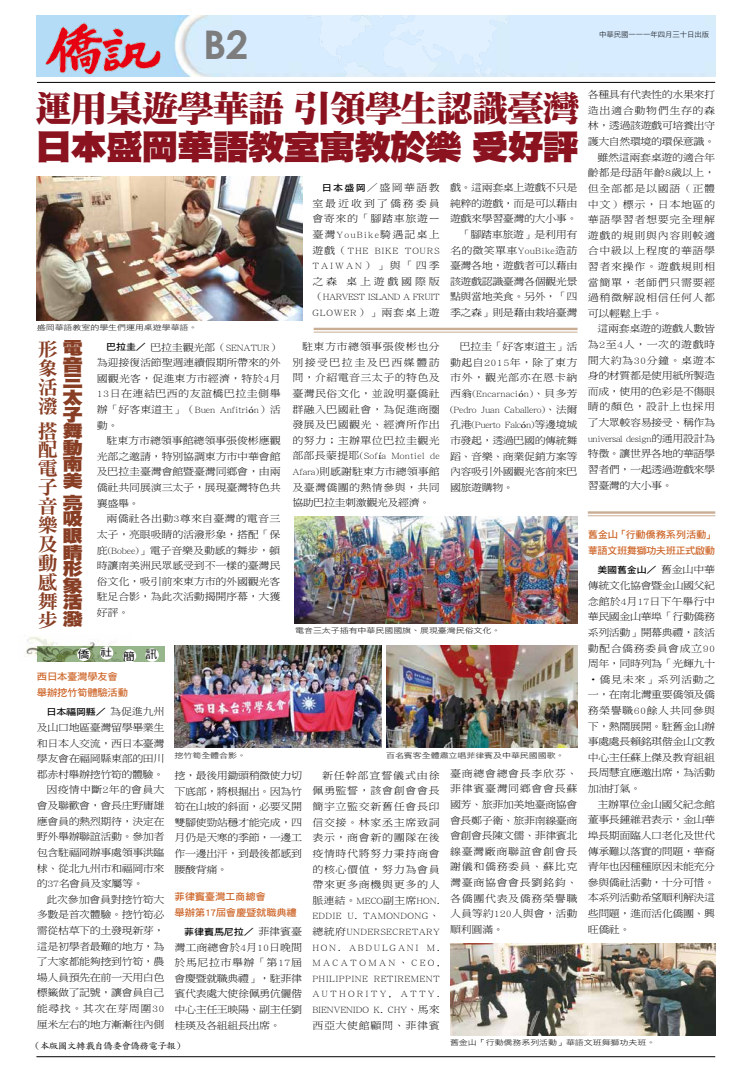
<style>
.page{position:relative;width:738px;height:1078px;background:#fff}
.page>*{position:absolute;margin:0;border:0;box-sizing:border-box;transform-origin:0 0}
.t1{font:700 39.4px "Century Gothic";color:#7d7d7d}
.t2{font:35.6px "DF Ming Std W12";letter-spacing:-.04em;color:#8a131f;scale:1.04 1}
.t3{font:34.1px "DF Hei Std W12";letter-spacing:-.04em;color:#8a131f;scale:1.08 1}
.t4{font:19.3px/18.9px "DF Ming Std W9";color:#883e24;text-align:justify;scale:1.04 1}
.t5{font:17.3px/16.6px "DF Hei Std W12";color:#883e24;text-align:justify;scale:1.19 1}
.t6{font:10.5px "DF Hei Std W5";color:#000;scale:1.11 1}
.t7{font:9.9px/15.6px "DF Ming Std W3";letter-spacing:-.035em;color:#000;text-align:justify;scale:1.11 1}
.t8{font:9.9px "DF Ming Std W3";letter-spacing:.06em;color:#000;scale:1.11 1}
.t9{font:9.9px "DF Ming Std W3";letter-spacing:.045em;color:#000;scale:1.11 1}
.t10{font:9.9px "DF Ming Std W3";color:#000;scale:1.11 1}
.t11{font:9.9px "DF Ming Std W3";letter-spacing:.015em;color:#000;scale:1.11 1}
.t12{font:9.8px/15.6px "DF Hei Std W7";letter-spacing:-.025em;color:#cd6325;scale:1.06 1}
.t13{font:9.8px/15.6px "DF Hei Std W7";letter-spacing:-.06em;color:#cd6325;scale:1.06 1}
.t14{font:9px "DF Hei Std W7";letter-spacing:-.015em;color:#000;scale:1.11 1}
.t15{font:9px "DF Kai Shu Std W5";letter-spacing:-.1em;color:#000;scale:1.11 1}
.t16{font:7.2px "DF Hei Std W3";letter-spacing:-.01em;color:#000;scale:1.25 1}
.t17{font:7.2px "DF Hei Std W3";letter-spacing:-.01em;color:#000}
.s1{font-family:"DF Hei Std W7";font-size:9px}
.s2{font-family:"Adobe Garamond Pro"}
.s3{font-family:"DF Ming Std W3";font-size:9.9px}
</style>
<div class="page">
<img style="left:37px;top:16px;width:677px;height:60px">
<hr style="left:36px;top:1056px;width:678px;height:1px;background:#000">
<img style="left:41px;top:18px;width:124px;height:59px">
<img style="left:305px;top:16px;width:219px;height:61px">
<hr style="left:37px;top:82px;width:677px;height:1px;background:#000">
<img style="left:37px;top:177px;width:265px;height:143px">
<img style="left:294px;top:516px;width:283px;height:107px">
<hr style="left:587px;top:511px;width:127px;height:2px;background:#c9ae95">
<hr style="left:587px;top:515px;width:127px;height:1px;background:#c9ae95">
<hr style="left:313px;top:327px;width:264px;height:3px;background:#c9ae95">
<hr style="left:313px;top:331px;width:264px;height:1px;background:#c9ae95">
<div style="left:37px;top:646px;width:127px;height:15px;background:#98b68b"></div>
<img style="left:25px;top:636px;width:100px;height:25px">
<div style="left:77px;top:647px;width:13px;height:14px;background:#fff;border-radius:50%"></div>
<div style="left:100px;top:646px;width:13px;height:13px;background:#fff;border-radius:50%"></div>
<div style="left:123px;top:649px;width:13px;height:13px;background:#fff;border-radius:50%"></div>
<div style="left:145px;top:648px;width:14px;height:13px;background:#fff;border-radius:50%"></div>
<img style="left:174px;top:645px;width:207px;height:102px">
<img style="left:386px;top:645px;width:191px;height:102px">
<img style="left:450px;top:943px;width:264px;height:92px">
<h1 class="t1" style="left:203px;top:15px;width:47px">B2</h1>
<p class="t17" style="left:598px;top:31px;width:112px">中華民國一一一年四月三十日出版</p>
<h2 class="t2" style="left:35px;top:89px;width:524px">運用桌遊學華語 引領學生認識臺灣</h2>
<h3 class="t3" style="left:35px;top:128px;width:505px">日本盛岡華語教室寓教於樂 受好評</h3>
<p class="t16" style="left:37px;top:323px;width:130px">盛岡華語教室的學生們運用桌遊學華語。</p>
<h3 class="t5" style="left:62px;top:339px;width:18px">電音三太子舞動南美</h3>
<h3 class="t5" style="left:62px;top:494px;width:18px">亮吸眼睛形象活潑</h3>
<h3 class="t4" style="left:38px;top:339px;width:20px">形象活潑</h3>
<h3 class="t4" style="left:38px;top:421px;width:20px">搭配電子音樂及動感舞步</h3>
<p class="t7" style="left:97px;top:339px;width:167px;text-indent:10px"><span class="s1">巴拉圭／</span> 巴拉圭觀光部（SENATUR）為迎接復活節聖週連續假期所帶來的外國觀光客，促進東方市經濟，特於4月13日在連結巴西的友誼橋巴拉圭側舉辦「好客東道主」（Buen Anfitri<span class="s2">ó</span>n）活動。</p>
<p class="t7" style="left:97px;top:432px;width:167px;text-indent:10px">駐東方市總領事館總領事張俊彬應觀光部之邀請，特別協調東方市中華會館及巴拉圭臺灣會館暨臺灣同鄉會，由兩僑社共同展演三太子，展現臺灣特色共襄盛舉。</p>
<p class="t7" style="left:97px;top:510px;width:167px;text-indent:10px">兩僑社各出動3尊來自臺灣的電音三太子，亮眼吸睛的活潑形象，搭配「保庇(Bobee)」電子音樂及動感的舞步，頓時讓南美洲民眾感受到不一樣的臺灣民俗文化，吸引前來東方市的外國觀光客駐足合影，為此次活動揭開序幕，大獲好評。</p>
<p class="t7" style="left:312px;top:180px;width:116px;text-indent:10px"><span class="s1">日本盛岡</span>／盛岡華語教室最近收到了僑務委員會寄來的「腳踏車旅遊ー臺灣YouBike騎遇記桌上遊戲（THE BIKE TOURS TAIWAN）」與「四季之森 桌上遊戲國際版（HARVEST ISLAND A FRUIT GLOWER）」兩套桌上遊</p>
<p class="t7" style="left:449px;top:180px;width:116px;text-align:right">戲。這兩套桌上遊戲不只是純粹的遊戲，而是可以藉由遊戲來學習臺灣的大小事。「腳踏車旅遊」是利用有名的微笑單車YouBike造訪臺灣各地，遊戲者可以藉由該遊戲認識臺灣各個觀光景點與當地美食。另外，「四季之森」則是藉由栽培臺灣</p>
<p class="t7" style="left:292px;top:338px;width:134px;text-indent:10px">駐東方市總領事張俊彬也分別接受巴拉圭及巴西媒體訪問，介紹電音三太子的特色及臺灣民俗文化，並說明臺僑社群融入巴國社會，為促進商圈發展及巴國觀光、經濟所作出的努力；主辦單位巴拉圭觀光部部長蒙提耶(Sof<span class="s2">í</span>a Montiel de Afara)則感謝駐東方市總領事館及臺灣僑團的熱情參與，共同協助巴拉圭刺激觀光及經濟。</p>
<p class="t7" style="left:449px;top:338px;width:116px;text-indent:10px">巴拉圭「好客東道主」活動起自2015年，除了東方市外，觀光部亦在恩卡納西翁(Encarnaci<span class="s2">ó</span>n)、貝多芳(Pedro Juan Caballero)、法爾孔港(Puerto Falc<span class="s2">ó</span>n)等邊境城市發起，透過巴國的傳統舞蹈、音樂、商業促銷方案等內容吸引外國觀光客前來巴國旅遊購物。</p>
<p class="t16" style="left:295px;top:626px;width:166px">電音三太子插有中華民國國旗、展現臺灣民俗文化。</p>
<p class="t6" style="left:78px;top:648px;width:73px">僑 社 簡 訊</p>
<p class="t12" style="left:37px;top:668px;width:87px">西日本臺灣學友會舉辦挖竹筍體驗活動</p>
<p class="t14" style="left:46px;top:706px;width:108px">日本福岡縣／ <span class="s3">為促進九州</span></p>
<p class="t7" style="left:37px;top:719px;width:116px">及山口地區臺灣留學畢業生</p>
<p class="t7" style="left:37px;top:735px;width:116px">和日本人交流，西日本臺灣</p>
<p class="t7" style="left:37px;top:750px;width:116px">學友會在福岡縣東部的田川</p>
<p class="t7" style="left:37px;top:766px;width:116px">郡赤村舉辦挖竹筍的體驗。</p>
<p class="t11" style="left:46px;top:784px;width:108px">因疫情中斷2年的會員大</p>
<p class="t7" style="left:37px;top:797px;width:116px">會及聯歡會，會長庄野庸雄</p>
<p class="t7" style="left:37px;top:813px;width:116px">應會員的熱烈期待，決定在</p>
<p class="t7" style="left:37px;top:828px;width:116px">野外舉辦聯誼活動。參加者</p>
<p class="t7" style="left:37px;top:844px;width:116px">包含駐福岡辦事處領事洪臨</p>
<p class="t7" style="left:37px;top:859px;width:116px">梂、從北九州市和福岡市來</p>
<p class="t7" style="left:37px;top:875px;width:98px">的37名會員及家屬等。</p>
<p class="t7" style="left:46px;top:891px;width:108px">此次參加會員對挖竹筍大</p>
<p class="t7" style="left:37px;top:906px;width:116px">多數是首次體驗。挖竹筍必</p>
<p class="t7" style="left:37px;top:922px;width:116px">需從枯草下的土發現新芽，</p>
<p class="t7" style="left:37px;top:937px;width:116px">這是初學者最難的地方，為</p>
<p class="t7" style="left:37px;top:953px;width:116px">了大家都能夠挖到竹筍，農</p>
<p class="t7" style="left:37px;top:969px;width:116px">場人員預先在前一天用白色</p>
<p class="t7" style="left:37px;top:984px;width:116px">標籤做了記號，讓會員自己</p>
<p class="t9" style="left:37px;top:1002px;width:116px">能尋找。其次在芽周圍30</p>
<p class="t7" style="left:37px;top:1015px;width:116px">厘米左右的地方漸漸往內側</p>
<p class="t16" style="left:174px;top:751px;width:59px">挖竹筍全體合影。</p>
<p class="t16" style="left:386px;top:751px;width:144px">百名賓客全體肅立唱菲律賓及中華民國國歌。</p>
<p class="t7" style="left:174px;top:767px;width:116px">挖，最後用鋤頭稍微使力切下底部，將根掘出。因為竹筍在山坡的斜面，必要叉開雙腳使勁站穩才能完成，四月仍是天寒的季節，一邊工作一邊出汗，到最後都感到腰酸背痛。</p>
<p class="t12" style="left:174px;top:888px;width:117px">菲律賓臺灣工商總會<br>舉辦第17屆會慶暨就職典禮</p>
<p class="t14" style="left:184px;top:926px;width:108px">菲律賓馬尼拉／ <span class="s3">菲律賓臺</span></p>
<p class="t7" style="left:174px;top:938px;width:116px">灣工商總會於4月10日晚間於馬尼拉市舉辦「第17屆會慶暨就職典禮」，駐菲律賓代表處大使徐佩勇伉儷偕中心主任王映陽、副主任劉桂瑛及各組組長出席。</p>
<p class="t7" style="left:312px;top:767px;width:116px;text-indent:10px">新任幹部宣誓儀式由徐佩勇監誓，該會創會會長簡宇立監交新舊任會長印信交接。林家丞主席致詞表示，商會新的團隊在後疫情時代將努力秉持商會的核心價值，努力為會員帶來更多商機與更多的人脈連結。MECO副主席HON.<br>EDDIE U. TAMONDONG、總統府UNDERSECRETARY HON. ABDULGANI M.<br>MACATOMAN、CEO, PHILIPPINE RETIREMENT AUTHORITY, ATTY.<br>BIENVENIDO K. CHY、馬來西亞大使館顧問、菲律賓</p>
<p class="t7" style="left:449px;top:765px;width:116px">臺商總會總會長李欣芬、菲律賓臺灣同鄉會會長蘇國芳、旅菲加美地臺商協會會長鄭子衛、旅菲南線臺商會創會長陳文儒、菲律賓北線臺灣廠商聯誼會創會長謝儀和僑務委員、蘇比克灣臺商協會會長劉銘鈞、各僑團代表及僑務榮譽職人員等約120人與會，活動順利圓滿。</p>
<p class="t7" style="left:587px;top:87px;width:116px">各種具有代表性的水果來打</p>
<p class="t8" style="left:587px;top:105px;width:116px">造出適合動物們生存的森</p>
<p class="t7" style="left:587px;top:118px;width:116px">林，透過該遊戲可培養出守</p>
<p class="t7" style="left:587px;top:133px;width:116px">護大自然環境的環保意識。</p>
<p class="t7" style="left:597px;top:149px;width:108px">雖然這兩套桌遊的適合年</p>
<p class="t10" style="left:587px;top:167px;width:116px">齡都是母語年齡8歲以上，</p>
<p class="t8" style="left:587px;top:183px;width:116px">但全部都是以國語（正體</p>
<p class="t8" style="left:587px;top:198px;width:116px">中文）標示，日本地區的</p>
<p class="t8" style="left:587px;top:214px;width:116px">華語學習者想要完全理解</p>
<p class="t8" style="left:587px;top:230px;width:116px">遊戲的規則與內容則較適</p>
<p class="t8" style="left:587px;top:245px;width:116px">合中級以上程度的華語學</p>
<p class="t8" style="left:587px;top:261px;width:116px">習者來操作。遊戲規則相</p>
<p class="t8" style="left:587px;top:276px;width:116px">當簡單，老師們只需要經</p>
<p class="t8" style="left:587px;top:292px;width:116px">過稍微解說相信任何人都</p>
<p class="t7" style="left:587px;top:305px;width:69px">可以輕鬆上手。</p>
<p class="t7" style="left:597px;top:321px;width:108px">這兩套桌遊的遊戲人數皆</p>
<p class="t9" style="left:587px;top:339px;width:116px">為2至4人，一次的遊戲時</p>
<p class="t9" style="left:587px;top:354px;width:116px">間大約為30分鐘。桌遊本</p>
<p class="t7" style="left:587px;top:367px;width:116px">身的材質都是使用紙所製造</p>
<p class="t7" style="left:587px;top:383px;width:116px">而成，使用的色彩是不傷眼</p>
<p class="t8" style="left:587px;top:401px;width:116px">睛的顏色，設計上也採用</p>
<p class="t7" style="left:587px;top:414px;width:116px">了大眾較容易接受、稱作為</p>
<p class="t7" style="left:587px;top:430px;width:116px">universal design的通用設計為</p>
<p class="t7" style="left:587px;top:445px;width:116px">特徵。讓世界各地的華語學</p>
<p class="t7" style="left:587px;top:461px;width:116px">習者們，一起透過遊戲來學</p>
<p class="t7" style="left:587px;top:477px;width:78px">習臺灣的大小事。</p>
<p class="t13" style="left:587px;top:527px;width:121px">舊金山「行動僑務系列活動」華語文班舞獅功夫班正式啟動</p>
<p class="t14" style="left:597px;top:565px;width:108px">美國舊金山／ <span class="s3">舊金山中華</span></p>
<p class="t7" style="left:587px;top:577px;width:116px">傳統文化協會暨金山國父紀念館於4月17日下午舉行中華民國金山華埠「行動僑務系列活動」開幕典禮，該活動配合僑務委員會成立90周年，同時列為「光輝九十˙僑見未來」系列活動之一，在南北灣重要僑領及僑務榮譽職60餘人共同參與下，熱鬧展開。駐舊金山辦事處處長賴銘琪偕金山文教中心主任蘇上傑及教育組組長周慧宜應邀出席，為活動加油打氣。</p>
<p class="t7" style="left:587px;top:796px;width:116px;text-indent:10px">主辦單位金山國父紀念館董事長鍾維君表示，金山華埠長期面臨人口老化及世代傳承難以落實的問題，華裔青年也因種種原因未能充分參與僑社活動，十分可惜。本系列活動希望順利解決這些問題，進而活化僑團、興旺僑社。</p>
<p class="t15" style="left:31px;top:1040px;width:140px">（本版圖文轉載自僑委會僑務電子報）</p>
<p class="t16" style="left:449px;top:1038px;width:166px">舊金山「行動僑務系列活動」華語文班舞獅功夫班。</p>
</div>
